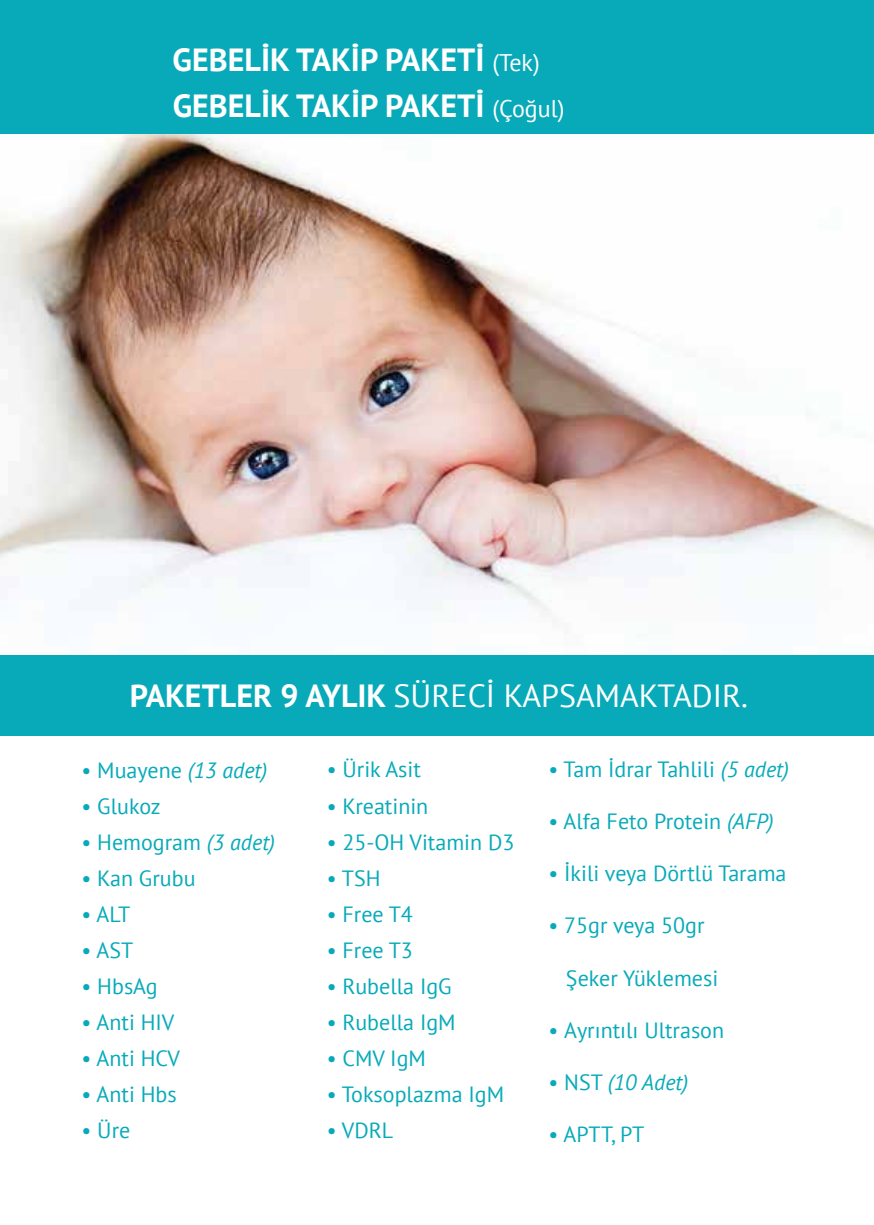
<style>
.page{position:relative;width:874px;height:1225px;background:#fff}
.page>*{position:absolute;margin:0;border:0;box-sizing:border-box;transform-origin:0 0}
.t1{font:700 32px/46px "PT Sans";color:#fff}
.t2{font:32px "PT Sans";color:#fff}
.t3{font:22px "PT Sans";color:#08aab9}
.t4{font:italic 22px "PT Sans";color:#08aab9}
.s1{font-weight:400;font-size:24px}
.s2{font-weight:700}
.s3{font-style:italic}
.s4{font-style:normal}
</style>
<div class="page">
<img style="left:0;top:134px;width:873px;height:568px">
<div style="left:1px;top:655px;width:872px;height:81px;background:#08aab9"></div>
<div style="left:0;top:0;width:873px;height:134px;background:#08aab9"></div>
<h1 class="t1" style="left:172px;top:36px;width:393px">GEBELİK TAKİP PAKETİ <span class="s1">(Tek)<br></span>GEBELİK TAKİP PAKETİ <span class="s1">(Çoğul)</span></h1>
<h1 class="t2" style="left:130px;top:675px;width:619px"><span class="s2">PAKETLER 9 AYLIK</span> SÜRECİ KAPSAMAKTADIR.</h1>
<p class="t3" style="left:81px;top:755px;width:187px">• Muayene <span class="s3">(13 adet)</span></p>
<p class="t3" style="left:81px;top:791px;width:81px">• Glukoz</p>
<p class="t3" style="left:81px;top:827px;width:195px">• Hemogram <span class="s3">(3 adet)</span></p>
<p class="t3" style="left:81px;top:863px;width:116px">• Kan Grubu</p>
<p class="t3" style="left:81px;top:899px;width:50px">• ALT</p>
<p class="t3" style="left:81px;top:935px;width:53px">• AST</p>
<p class="t3" style="left:81px;top:971px;width:78px">• HbsAg</p>
<p class="t3" style="left:81px;top:1007px;width:94px">• Anti HIV</p>
<p class="t3" style="left:81px;top:1043px;width:100px">• Anti HCV</p>
<p class="t3" style="left:81px;top:1079px;width:97px">• Anti Hbs</p>
<p class="t3" style="left:81px;top:1115px;width:50px">• Üre</p>
<p class="t3" style="left:326px;top:755px;width:96px">• Ürik Asit</p>
<p class="t3" style="left:326px;top:791px;width:103px">• Kreatinin</p>
<p class="t3" style="left:326px;top:827px;width:189px">• 25-OH Vitamin D3</p>
<p class="t3" style="left:326px;top:863px;width:55px">• TSH</p>
<p class="t3" style="left:326px;top:899px;width:88px">• Free T4</p>
<p class="t3" style="left:326px;top:935px;width:88px">• Free T3</p>
<p class="t3" style="left:326px;top:971px;width:126px">• Rubella IgG</p>
<p class="t3" style="left:326px;top:1007px;width:130px">• Rubella IgM</p>
<p class="t3" style="left:326px;top:1043px;width:101px">• CMV IgM</p>
<p class="t3" style="left:326px;top:1079px;width:179px">• Toksoplazma IgM</p>
<p class="t3" style="left:326px;top:1115px;width:68px">• VDRL</p>
<p class="t3" style="left:548px;top:755px;width:242px">• Tam İdrar Tahlili <span class="s3">(5 adet)</span></p>
<p class="t3" style="left:548px;top:807px;width:227px">• Alfa Feto Protein <span class="s3">(AFP)</span></p>
<p class="t3" style="left:548px;top:859px;width:239px">• İkili veya Dörtlü Tarama</p>
<p class="t3" style="left:548px;top:911px;width:158px">• 75gr veya 50gr</p>
<p class="t3" style="left:565px;top:963px;width:154px">Şeker Yüklemesi</p>
<p class="t3" style="left:548px;top:1015px;width:177px">• Ayrıntılı Ultrason</p>
<p class="t4" style="left:548px;top:1068px;width:141px"><span class="s4">• NST</span> (10 Adet)</p>
<p class="t3" style="left:548px;top:1119px;width:97px">• APTT, PT</p>
</div>
